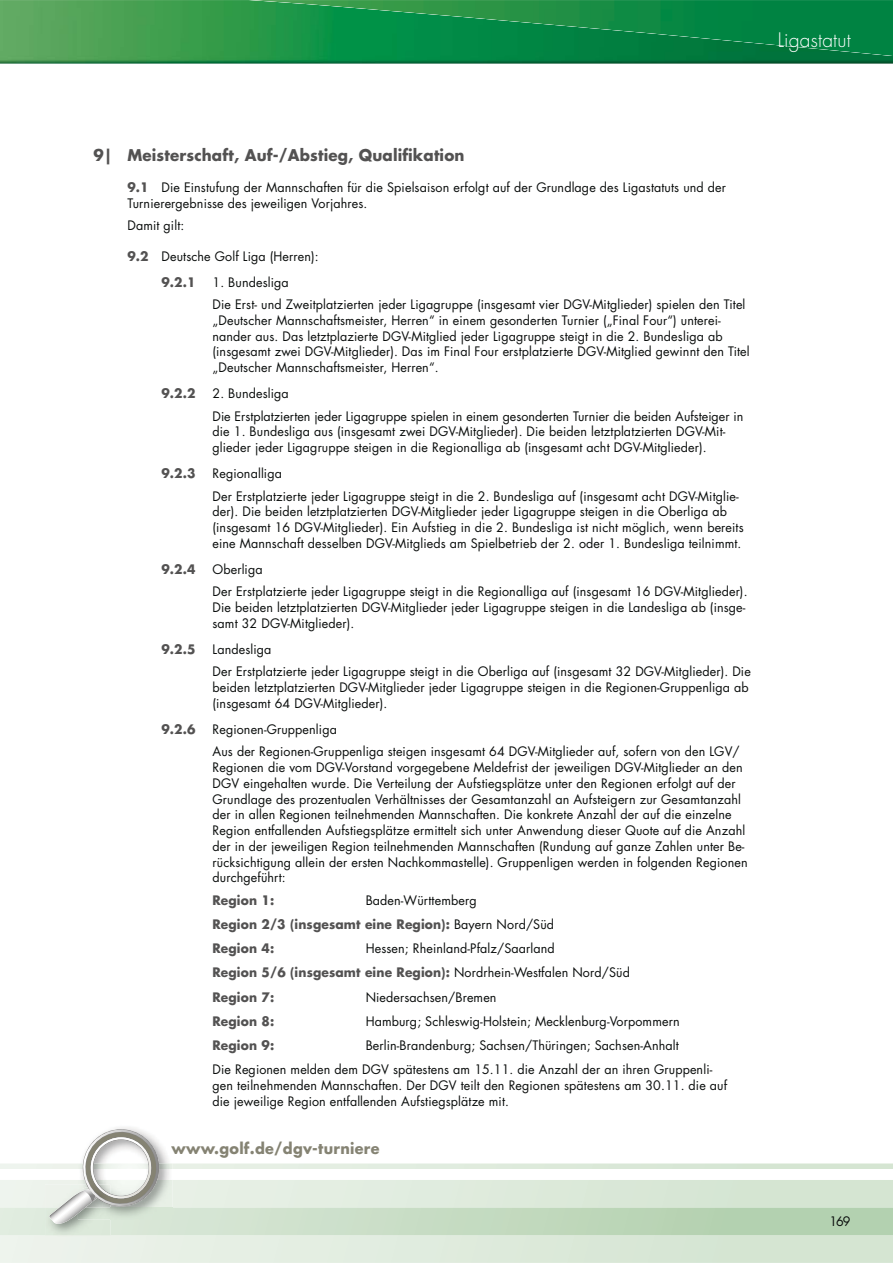
<style>
.page{position:relative;width:893px;height:1263px;background:#fff}
.page>*{position:absolute;margin:0;border:0;box-sizing:border-box;transform-origin:0 0}
.t1{font:300 19.5px "Futura LT";letter-spacing:.01em;color:#fff}
.t2{font:700 15.75px "Futura LT";letter-spacing:.01em;color:#535252;scale:.96 1}
.t3{font:700 15px "Futura LT";letter-spacing:.02em;color:#858373;scale:.96 1}
.t4{font:12.75px/15.8px "Futura LT";letter-spacing:.01em;color:#0a0d0c}
.t5{font:700 12.75px/24.3px "Futura LT";letter-spacing:.01em;color:#535252;scale:.96 1}
.s1{font-weight:700;color:#535252}
.s2{font-weight:400;color:#0a0d0c}
</style>
<div class="page">
<img style="left:0;top:0;width:892px;height:57px">
<img style="left:249px;top:0;width:643px;height:56px">
<svg style="left:0;top:1127px;width:892px;height:136px"></svg>
<h1 class="t1" style="left:777px;top:29px;width:74px">Ligastatut</h1>
<p class="t2" style="left:93px;top:147px;width:388px">9| Meisterschaft, Auf-/Abstieg, Qualifikation</p>
<p class="t4" style="left:127px;top:180px;width:600px"><span class="s1">9.1</span> Die Einstufung der Mannschaften für die Spielsaison erfolgt auf der Grundlage des Ligastatuts und der<br>Turnierergebnisse des jeweiligen Vorjahres.</p>
<p class="t4" style="left:127px;top:218px;width:58px">Damit gilt:</p>
<p class="t4" style="left:161px;top:243px;width:159px;line-height:26.4px;text-indent:-34px"><span class="s1">9.2</span> Deutsche Golf Liga (Herren):<br><span class="s1">9.2.1</span></p>
<p class="t4" style="left:212px;top:272px;width:534px;line-height:22.2px">1. Bundesliga<br>Die Erst- und Zweitplatzierten jeder Ligagruppe (insgesamt vier DGV-Mitglieder) spielen den Titel</p>
<p class="t4" style="left:212px;top:313px;width:538px">„Deutscher Mannschaftsmeister, Herren“ in einem gesonderten Turnier („Final Four“) unterei&shy;nander aus. Das letztplazierte DGV-Mitglied jeder Ligagruppe steigt in die 2. Bundesliga ab (insgesamt zwei DGV-Mitglieder). Das im Final Four erstplatzierte DGV-Mitglied gewinnt den Titel „Deutscher Mannschaftsmeister, Herren“.</p>
<p class="t5" style="left:161px;top:382px;width:37px">9.2.2</p>
<p class="t4" style="left:212px;top:383px;width:532px;line-height:22.2px">2. Bundesliga<br>Die Erstplatzierten jeder Ligagruppe spielen in einem gesonderten Turnier die beiden Aufsteiger in</p>
<p class="t4" style="left:212px;top:424px;width:514px">die 1. Bundesliga aus (insgesamt zwei DGV-Mitglieder). Die beiden letztplatzierten DGV-Mit&shy;glieder jeder Ligagruppe steigen in die Regionalliga ab (insgesamt acht DGV-Mitglieder).</p>
<p class="t5" style="left:161px;top:462px;width:37px">9.2.3</p>
<p class="t4" style="left:212px;top:463px;width:527px;line-height:22.2px">Regionalliga<br>Der Erstplatzierte jeder Ligagruppe steigt in die 2. Bundesliga auf (insgesamt acht DGV-Mitglie-</p>
<p class="t4" style="left:212px;top:504px;width:532px">der). Die beiden letztplatzierten DGV-Mitglieder jeder Ligagruppe steigen in die Ober liga ab (insgesamt 16 DGV-Mitglieder). Ein Aufstieg in die 2. Bundesliga ist nicht möglich, wenn bereits eine Mannschaft desselben DGV-Mitglieds am Spielbetrieb der 2. oder 1. Bundesliga teilnimmt.</p>
<p class="t5" style="left:161px;top:558px;width:37px">9.2.4</p>
<p class="t4" style="left:212px;top:559px;width:536px;line-height:22.2px">Oberliga<br>Der Erstplatzierte jeder Ligagruppe steigt in die Regionalliga auf (insgesamt 16 DGV-Mitglieder).</p>
<p class="t4" style="left:212px;top:600px;width:534px">Die beiden letztplatzierten DGV-Mitglieder jeder Ligagruppe steigen in die Landesliga ab (insge&shy;samt 32 DGV-Mitglieder).</p>
<p class="t5" style="left:161px;top:638px;width:37px">9.2.5</p>
<p class="t4" style="left:212px;top:639px;width:540px;line-height:22.2px">Landesliga<br>Der Erstplatzierte jeder Ligagruppe steigt in die Oberliga auf (insgesamt 32 DGV-Mitglieder). Die</p>
<p class="t4" style="left:212px;top:680px;width:537px">beiden letztplatzierten DGV-Mitglieder jeder Ligagruppe steigen in die Regionen-Gruppenliga ab (insgesamt 64 DGV-Mitglieder).</p>
<p class="t5" style="left:161px;top:718px;width:37px">9.2.6</p>
<p class="t4" style="left:212px;top:719px;width:528px;line-height:22.2px">Regionen-Gruppenliga<br>Aus der Regionen-Gruppenliga steigen insgesamt 64 DGV-Mitglieder auf, sofern von den LGV/</p>
<p class="t4" style="left:212px;top:760px;width:536px">Regionen die vom DGV-Vorstand vorgegebene Meldefrist der jeweiligen DGV-Mitglieder an den DGV eingehalten wurde. Die Verteilung der Aufstiegsplätze unter den Regionen erfolgt auf der Grundlage des prozentualen Verhältnisses der Gesamtanzahl an Aufsteigern zur Gesamtanzahl der in allen Regionen teilnehmenden Mannschaften. Die konkrete Anzahl der auf die einzelne Region entfallenden Aufstiegsplätze ermittelt sich unter Anwendung dieser Quote auf die Anzahl der in der jeweiligen Region teilnehmenden Mannschaften (Rundung auf ganze Zahlen unter Be&shy;rücksichtigung allein der ersten Nachkommastelle). Gruppenligen werden in folgenden Regionen durchgeführt:</p>
<p class="t5" style="left:212px;top:888px;width:66px">Region 1:</p>
<p class="t5" style="left:212px;top:888px;width:357px;text-indent:153px"><span class="s2">Baden-Württemberg<br></span>Region 2/3 (insgesamt eine Region): <span class="s2">Bayern Nord/Süd<br></span>Region 4:</p>
<p class="t4" style="left:212px;top:937px;width:419px;line-height:24.3px;text-indent:153px">Hessen; Rheinland-Pfalz/Saarland<br><span class="s1">Region 5/6 (insgesamt eine Region):</span> Nordrhein-Westfalen Nord/Süd<br><span class="s1">Region 7:</span></p>
<p class="t4" style="left:365px;top:989px;width:132px">Niedersachsen/Bremen</p>
<p class="t5" style="left:212px;top:1009px;width:66px">Region 8:</p>
<p class="t4" style="left:365px;top:1014px;width:315px">Hamburg; Schleswig-Holstein; Mecklenburg-Vorpommern</p>
<p class="t5" style="left:212px;top:1034px;width:66px">Region 9:</p>
<p class="t4" style="left:212px;top:1034px;width:501px;line-height:24.3px;text-indent:153px">Berlin-Brandenburg; Sachsen/Thüringen; Sachsen-Anhalt<br>Die Regionen melden dem DGV spätestens am 15.11. die Anzahl der an ihren Gruppenli-</p>
<p class="t4" style="left:212px;top:1078px;width:516px">gen teilnehmenden Mannschaften. Der DGV teilt den Regionen spätestens am 30.11. die auf die jeweilige Region entfallenden Aufstiegsplätze mit.</p>
<p class="t3" style="left:172px;top:1140px;width:218px">www.golf.de/dgv-turniere</p>
<p class="t4" style="left:829px;top:1214px;width:23px">169</p>
</div>
